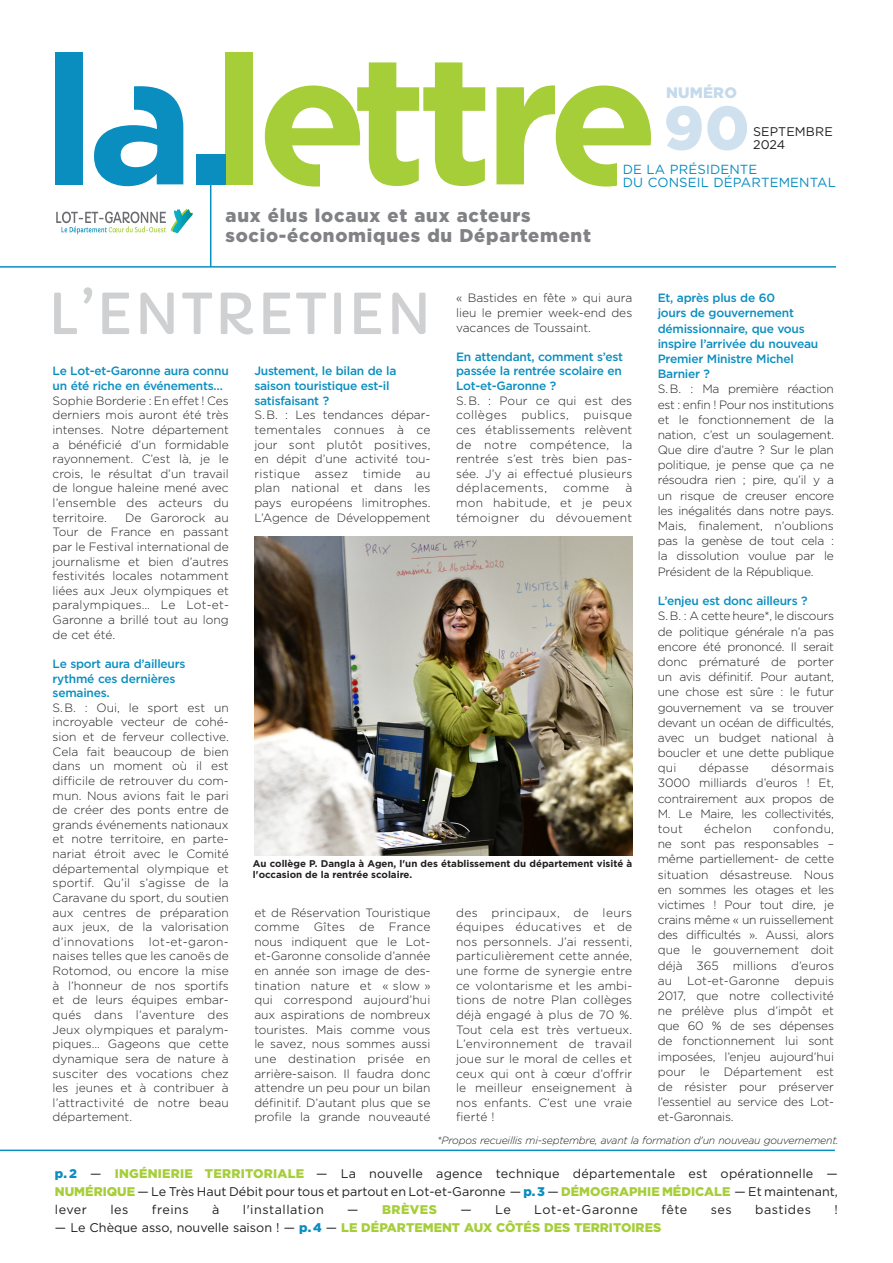
<style>
.page{position:relative;width:893px;height:1263px;background:#fff}
.page>*{position:absolute;margin:0;border:0;box-sizing:border-box;transform-origin:0 0}
.t1{font:700 181.05px "Gotham";letter-spacing:-.05em;color:#a6ce39}
.t2{font:900 61.35px "Gotham";color:#cfe0ef}
.t3{font:55.35px "Capriola";letter-spacing:.02em;color:#cfd0d2}
.t4{font:900 18.45px/19.8px "Gotham";letter-spacing:.04em;color:#808285}
.t5{font:900 15.15px "Gotham";letter-spacing:.01em;color:#c4daec}
.t6{font:13.2px/13.2px "Gotham";letter-spacing:.01em;color:#0a8ec0}
.t7{font:12.6px/18px "Gotham";letter-spacing:.01em;color:#231f20;text-align:justify}
.t8{font:900 12.6px "Gotham";color:#a6ce39}
.t9{font:12.6px "Gotham";letter-spacing:.04em;color:#231f20}
.TEXTE_entretien{font:300 12px/14.7px "Gotham";color:#231f20;text-align:justify}
.QUESTION_ENTRETIEN{font:500 12px/14.7px "Gotham";letter-spacing:-.02em;color:#0a8ec0}
.TEXTE_entretien-2{font:300 12px "Gotham";letter-spacing:.02em;color:#231f20}
.TEXTE_entretien-3{font:italic 300 10.5px "Gotham";letter-spacing:-.02em;color:#231f20}
.Légende_2016{font:700 9.75px/11.2px "Gotham";color:#231f20}
.s1{color:#0a8ec0}
.s2{font-weight:900;color:#0a8ec0}
.s3{font-weight:900;color:#a6ce39}
.s4{font-weight:400;color:#231f20}
</style>
<div class="page">
<svg style="left:56px;top:208px;width:137px;height:26px"></svg>
<hr style="left:0;top:266px;width:836px;height:2px;background:#0a8ec0">
<hr style="left:0;top:1149px;width:835px;height:2px;background:#0a8ec0">
<hr style="left:210px;top:183px;width:1px;height:84px;background:#0a8ec0">
<img style="left:254px;top:537px;width:378px;height:319px">
<div style="left:196px;top:154px;width:30px;height:30px;background:#0a8ec0"></div>
<p class="t1" style="left:42px;top:0;width:619px"><span class="s1">la</span> lettre</p>
<p class="t5" style="left:666px;top:82px;width:72px">NUMÉRO</p>
<p class="t2" style="left:664px;top:86px;width:88px">90</p>
<p class="t7" style="left:753px;top:125px;width:81px;line-height:12.6px">SEPTEMBRE<br>2024</p>
<p class="t6" style="left:623px;top:162px;width:215px">DE LA PRÉSIDENTE<br>DU CONSEIL DÉPARTEMENTAL</p>
<p class="t4" style="left:226px;top:205px;width:367px">aux élus locaux et aux acteurs socio-économiques du Département</p>
<p class="t3" style="left:48px;top:280px;width:386px">L’ENTRETIEN</p>
<p class="TEXTE_entretien" style="left:456px;top:290px;width:178px">« Bastides en fête » qui aura lieu le premier week-end des vacances de Toussaint.</p>
<p class="QUESTION_ENTRETIEN" style="left:456px;top:349px;width:168px;text-align:justify">En attendant, comment s’est passée la rentrée scolaire en Lot-et-Garonne ?</p>
<p class="TEXTE_entretien" style="left:456px;top:393px;width:178px">S. B. : Pour ce qui est des collèges publics, puisque ces établissements relèvent de notre compétence, la rentrée s’est très bien pas&shy;sée. J’y ai effectué plusieurs déplacements,</p>
<p class="QUESTION_ENTRETIEN" style="left:254px;top:364px;width:144px">Justement, le bilan de la saison touristique est-il satisfaisant ?</p>
<p class="TEXTE_entretien" style="left:254px;top:407px;width:178px">S. B. : Les tendances dépar&shy;tementales connues à ce jour sont plutôt positives, en dépit d’une activité tou&shy;ristique assez timide au plan national et dans les pays européens limitrophes.<br>L’Agence de Développement</p>
<p class="QUESTION_ENTRETIEN" style="left:53px;top:364px;width:178px">Le Lot-et-Garonne aura connu un été riche en événements…</p>
<p class="TEXTE_entretien" style="left:53px;top:393px;width:178px">Sophie Borderie : En effet ! Ces derniers mois auront été très intenses. Notre département a bénéficié d’un formidable rayonnement. C’est là, je le crois, le résultat d’un travail de longue haleine mené avec l’ensemble des acteurs du territoire.</p>
<p class="TEXTE_entretien" style="left:456px;top:480px;width:178px;text-indent:169px">à mon habitude, et je peux témoigner du dévouement</p>
<p class="TEXTE_entretien" style="left:563px;top:480px;width:47px">comme</p>
<p class="TEXTE_entretien" style="left:53px;top:510px;width:178px;text-indent:72px">De Garorock au Tour de France en passant par le Festival international de journalisme et bien d’autres festivités locales notamment liées aux Jeux olympiques et paralympiques… Le Lot-et-Garonne a brillé tout au long de cet été.</p>
<p class="QUESTION_ENTRETIEN" style="left:53px;top:656px;width:134px">Le sport aura d’ailleurs rythmé ces dernières semaines.</p>
<p class="TEXTE_entretien" style="left:53px;top:700px;width:178px">S. B. : Oui, le sport est un incroyable vecteur de cohé&shy;sion et de ferveur collective.<br>Cela fait beaucoup de bien dans un moment où il est difficile de retrouver du com&shy;mun. Nous avions fait le pari de créer des ponts entre de grands événements nationaux et notre territoire, en parte&shy;nariat étroit avec le Comité départemental olympique et sportif. Qu’il s’agisse de la Caravane du sport, du soutien aux centres de préparation aux jeux, de la valorisation d’innovations lot-et-garon&shy;naises telles que les canoës de Rotomod, ou encore la mise à l’honneur de nos sportifs et de leurs équipes embar&shy;qués dans l’aventure des Jeux olympiques et paralym&shy;piques… Gageons que cette dynamique sera de nature à susciter des vocations chez les jeunes et à contribuer à l’attractivité de notre beau département.</p>
<p class="Légende_2016" style="left:253px;top:858px;width:381px">Au collège P. Dangla à Agen, l'un des établissement du département visité à l'occasion de la rentrée scolaire.</p>
<p class="TEXTE_entretien" style="left:254px;top:905px;width:178px">et de Réservation Touristique comme Gîtes de France nous indiquent que le Lot&shy;et-Garonne consolide d’année en année son image de des&shy;tination nature et « slow » qui correspond aujourd’hui aux aspirations de nombreux touristes. Mais comme vous le savez, nous sommes aussi une destination prisée en arrière-saison. Il faudra donc attendre un peu pour un bilan définitif. D’autant plus que se profile la grande nouveauté</p>
<p class="TEXTE_entretien" style="left:456px;top:905px;width:178px">des principaux, de leurs équipes éducatives et de nos personnels. J’ai ressenti, particulièrement cette année, une forme de synergie entre ce volontarisme et les ambi&shy;tions de notre Plan collèges déjà engagé à plus de 70 %.<br>Tout cela est très vertueux.<br>L’environnement de travail joue sur le moral de celles et ceux qui ont à cœur d’offrir le meilleur enseignement à nos enfants. C’est une vraie fierté !</p>
<p class="QUESTION_ENTRETIEN" style="left:658px;top:290px;width:162px;line-height:15.1px">Et, après plus de 60<br>jours de gouvernement démissionnaire, que vous inspire l’arrivée du nouveau<br>Premier Ministre Michel<br>Barnier ?</p>
<p class="TEXTE_entretien" style="left:658px;top:381px;width:178px;line-height:15.1px">S. B. : Ma première réaction est : enfin ! Pour nos institutions et le fonctionnement de la nation, c’est un soulagement.<br>Que dire d’autre ? Sur le plan politique, je pense que ça ne résoudra rien ; pire, qu’il y a un risque de creuser encore les inégalités dans notre pays.<br>Mais, finalement, n’oublions pas la genèse de tout cela : la dissolution voulue par le Président de la République.</p>
<p class="QUESTION_ENTRETIEN" style="left:658px;top:593px;width:151px">L’enjeu est donc ailleurs ?</p>
<p class="TEXTE_entretien" style="left:658px;top:608px;width:178px;line-height:15.1px">S. B. : A cette heure*, le discours de politique générale n’a pas encore été prononcé. Il serait donc prématuré de porter un avis définitif. Pour autant, une chose est sûre : le futur gouvernement va se trouver devant un océan de difficultés, avec un budget national à boucler et une dette publique qui</p>
<p class="TEXTE_entretien" style="left:658px;top:760px;width:178px;line-height:15.1px;text-indent:113px">désormais 3000 milliards d’euros ! Et, contrairement aux propos de M. Le Maire, les collectivités, tout</p>
<p class="TEXTE_entretien-2" style="left:699px;top:760px;width:52px">dépasse</p>
<p class="TEXTE_entretien" style="left:658px;top:821px;width:178px;line-height:15.1px;text-indent:115px">confondu, ne sont pas responsables – même partiellement- de cette situation désastreuse. Nous en sommes les otages et les victimes ! Pour tout dire, je crains même « un ruissellement des difficultés ». Aussi, alors que le gouvernement doit déjà 365 millions d’euros au Lot-et-Garonne depuis 2017, que notre collectivité ne prélève plus d’impôt et que 60 % de ses dépenses de fonctionnement lui sont imposées, l’enjeu aujourd’hui pour le Département est de résister pour préserver l’essentiel au service des Lot&shy;et-Garonnais.</p>
<p class="TEXTE_entretien-2" style="left:704px;top:821px;width:49px">échelon</p>
<p class="TEXTE_entretien-3" style="left:437px;top:1134px;width:403px">*Propos recueillis mi-septembre, avant la formation d'un nouveau gouvernement.</p>
<p class="t7" style="left:55px;top:1165px;width:785px"><span class="s2">p. 2</span> — <span class="s3">INGÉNIERIE TERRITORIALE</span> — La nouvelle agence technique départementale est opérationnelle — <span class="s3">NUMÉRIQUE</span> — Le Très Haut Débit pour tous et partout en Lot-et-Garonne — <span class="s2">p. 3</span> — <span class="s3">DÉMOGRAPHIE MÉDICALE</span> — Et maintenant, lever</p>
<p class="t7" style="left:110px;top:1201px;width:20px">les</p>
<p class="t7" style="left:152px;top:1201px;width:38px">freins</p>
<p class="t7" style="left:212px;top:1201px;width:9px">à</p>
<p class="t9" style="left:243px;top:1202px;width:82px">l'installation</p>
<p class="t8" style="left:347px;top:1201px;width:91px"><span class="s4">—</span> BRÈVES</p>
<p class="t7" style="left:460px;top:1201px;width:52px">— Le</p>
<p class="t9" style="left:534px;top:1202px;width:105px">Lot-et-Garonne</p>
<p class="t7" style="left:661px;top:1201px;width:27px">fête</p>
<p class="t7" style="left:711px;top:1201px;width:23px">ses</p>
<p class="t9" style="left:755px;top:1202px;width:57px">bastides</p>
<p class="t7" style="left:834px;top:1201px;width:5px">!</p>
<p class="t8" style="left:55px;top:1219px;width:608px"><span class="s4">— Le Chèque asso, nouvelle saison ! —</span> <span class="s1">p. 4</span> <span class="s4">—</span> LE DÉPARTEMENT AUX CÔTÉS DES TERRITOIRES</p>
</div>
